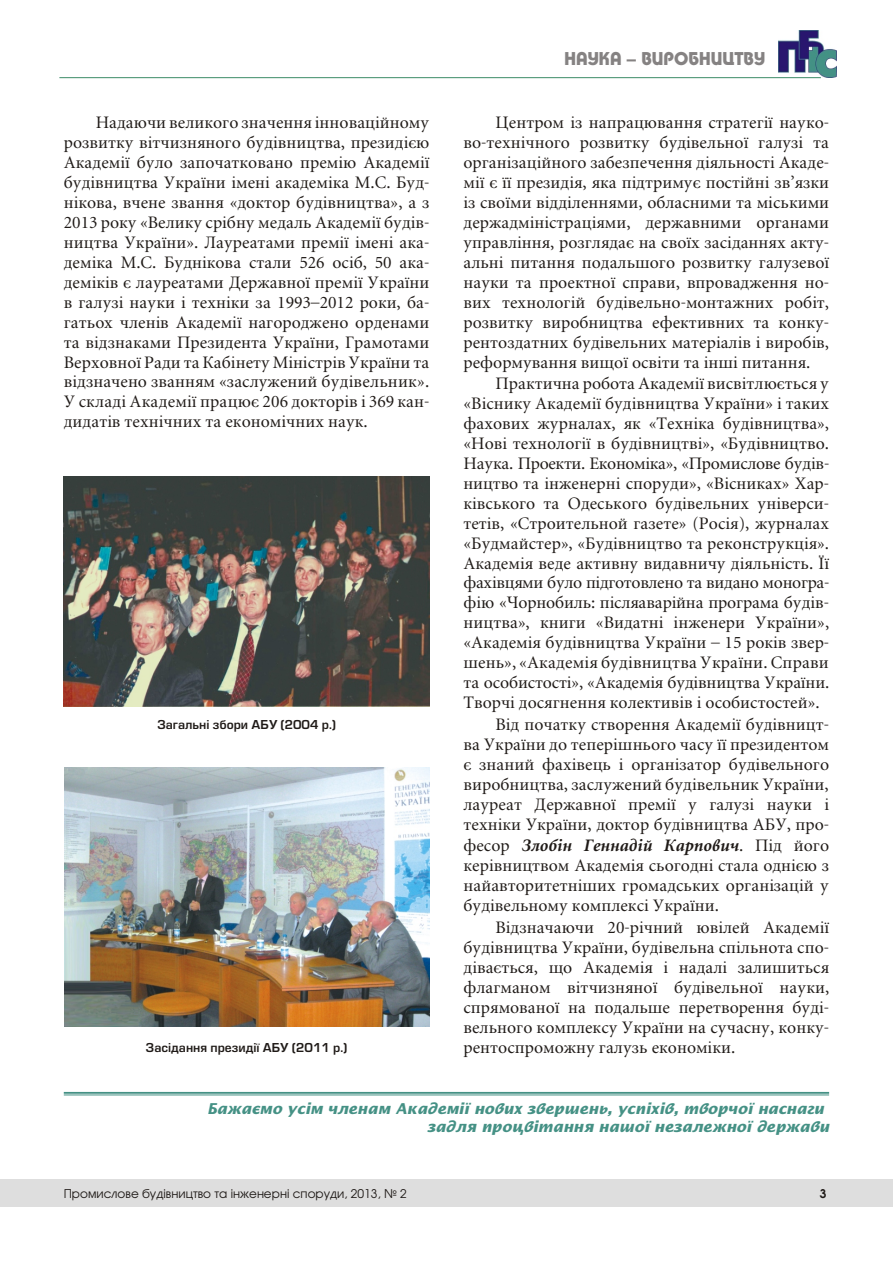
<style>
.page{position:relative;width:894px;height:1263px;background:#fff}
.page>*{position:absolute;margin:0;border:0;box-sizing:border-box;transform-origin:0 0}
.t1{font:700 18px "Taurus";color:#858282}
.t2{font:17.25px/20px "Miniature";color:#1f1a17;text-align:justify}
.t3{font:italic 700 15px/18.5px "Office Type Sans";color:#459185}
.t4{font:12px "Europe Demi";color:#1f1a17}
.t5{font:12px "Avangard TM";color:#1f1a17}
.t6{font:700 12px "Avangard TM";color:#1f1a17}
.s1{font-weight:700;font-style:italic}
</style>
<div class="page">
<div style="left:0;top:1179px;width:893px;height:28px;background:#dedede"></div>
<hr style="left:64px;top:1092px;width:765px;height:2px;background:#459185">
<hr style="left:64px;top:1095px;width:765px;height:1px;background:#459185">
<img style="left:779px;top:31px;width:58px;height:47px">
<svg style="left:59px;top:77px;width:763px;height:2px;background:#9cc4b2"></svg>
<img style="left:64px;top:476px;width:366px;height:231px">
<img style="left:64px;top:768px;width:365px;height:258px">
<p class="t1" style="left:564px;top:51px;width:202px">НАУКА – ВИРОБНИЦТВУ</p>
<p class="t2" style="left:64px;top:114px;width:367px;text-indent:32px">На да ю чи ве ли ко го зна чен ня інно ваційно му роз вит ку вітчиз ня но го будівниц тва, пре зидією Академії було за по чат ко ва но премію Академії будівниц тва Украї ни іме ні ака деміка М.С. Буд - нікова, вче не зван ня «док тор будівниц тва», а з 2013 року «Ве ли ку срібну ме даль Академії будів - ниц тва Украї ни». Ла у ре а та ми премії імені ака - деміка М.С. Буднікова ста ли 526 осіб, 50 ака - деміків є ла у ре а та ми Дер жав ної премії Украї ни в га лузі на уки і техніки за 1993–2012 роки, ба - гать ох членів Академії на го род же но орде на ми та відзна ка ми Пре зи ден та Украї ни, Гра мо та ми Вер хов ної Ради та Кабінету Мініст рів Украї ни та відзна че но зван ням «за слу же ний будівель ник».<br>У складі Академії пра цює 206 док торів і 369 кан - ди датів технічних та еко но мічних наук.</p>
<p class="t2" style="left:463px;top:114px;width:367px;text-indent:32px">Цен тром із на пра цю ван ня стра тегії на уко&shy;во-технічно го роз вит ку будівель ної га лузі та організаційно го за без пе чен ня діяль ності Ака де&shy;мії є її президія, яка підтри мує постійні зв’яз ки із свої ми відділен ня ми, об лас ни ми та міськи ми дер жадміністраціями, дер жав ни ми орга на ми управління, роз гля дає на своїх засідан нях ак ту - альні пи тан ня под аль шо го роз вит ку га лу зе вої на уки та про ек тної спра ви, впро вад жен ня но - вих тех но логій будівель но-мон таж них робіт, роз вит ку ви роб ниц тва ефек тив них та кон ку&shy;рен тоз дат них будівель них ма теріалів і ви робів, ре фор му ван ня ви щої освіти та інші пи тан ня.</p>
<p class="t2" style="left:463px;top:375px;width:368px;text-indent:32px">Прак тич на ро бо та Академії висвітлюється у «Вісни ку Академії будівництва Украї ни» і таких фа хо вих жур на лах, як «Техніка будівниц тва», «Нові тех но логії в будівництві», «Будівниц тво.<br>На у ка. Про ек ти. Еко номіка», «Про мис ло ве будів - ни цт во та інже нерні спору ди», «Вісни ках» Хар&shy;ківсько го та Одесь ко го будівель них універ си - тетів, «Стро и тель ной га зе те» (Росія), жур на лах «Буд май с тер», «Будівниц тво та ре ко нструкція».<br>Академія веде ак тив ну ви дав ни чу діяльність. Її фахівця ми було підго тов ле но та ви да но мо ног ра&shy;фію «Чор но биль: після а варійна про гра ма будів&shy;ни цт ва», кни ги «Ви датні інже не ри Украї ни», «Ака де мія будівниц тва Украї ни – 15 років звер - шень», «Академія будівниц тва Украї ни. Спра ви та осо бис тості», «Академія будівниц тва Украї ни.<br>Творчі до сяг нен ня ко лек тивів і осо бис тос тей».</p>
<p class="t2" style="left:463px;top:715px;width:367px;text-indent:32px">Від по чат ку ство рен ня Академії будівниц т - ва Украї ни до те перішньо го часу її пре зи ден том є зна ний фахівець і організатор будівель но го ви роб ниц тва, за слу же ний будівель ник Украї ни, ла у ре ат Дер жав ної премії у га лузі на уки і техніки України, док тор будівництва АБУ, про - фе сор <span class="s1">Злобін Ген надій Кар по вич</span>. Під його керівництвом Академія сьогодні ста ла однією з на й ав то ри тетніших гро ма дських організацій у будівель но му ком плексі Украї ни.</p>
<p class="t2" style="left:463px;top:918px;width:367px;text-indent:32px">Відзна ча ю чи 20-річний ювілей Академії будівниц тва Украї ни, будівель на спільно та спо - дівається, що Академія і над алі залишиться флаг ма ном вітчиз ня ної будівель ної на уки, спря мо ва ної на под аль ше пе ре тво рен ня буді&shy;вель но го ком плек су Украї ни на су час ну, кон ку&shy;рен тос про мож ну га лузь еко номіки.</p>
<p class="t4" style="left:157px;top:720px;width:180px">За гальні збо ри АБУ (2004 р.)</p>
<p class="t4" style="left:146px;top:1042px;width:203px">Засідан ня пре зидії АБУ (2011 р.)</p>
<p class="t3" style="left:427px;top:1100px;width:404px;text-indent:-220px">Бажаємо усім членам Академії но вих звер шень, успіхів, твор чої на сна ги за для про цвітання на шої не за леж ної дер жа ви</p>
<p class="t5" style="left:64px;top:1189px;width:345px">Промислове будівництво та інженерні споруди, 2013, № 2</p>
<p class="t6" style="left:820px;top:1189px;width:8px">3</p>
</div>
